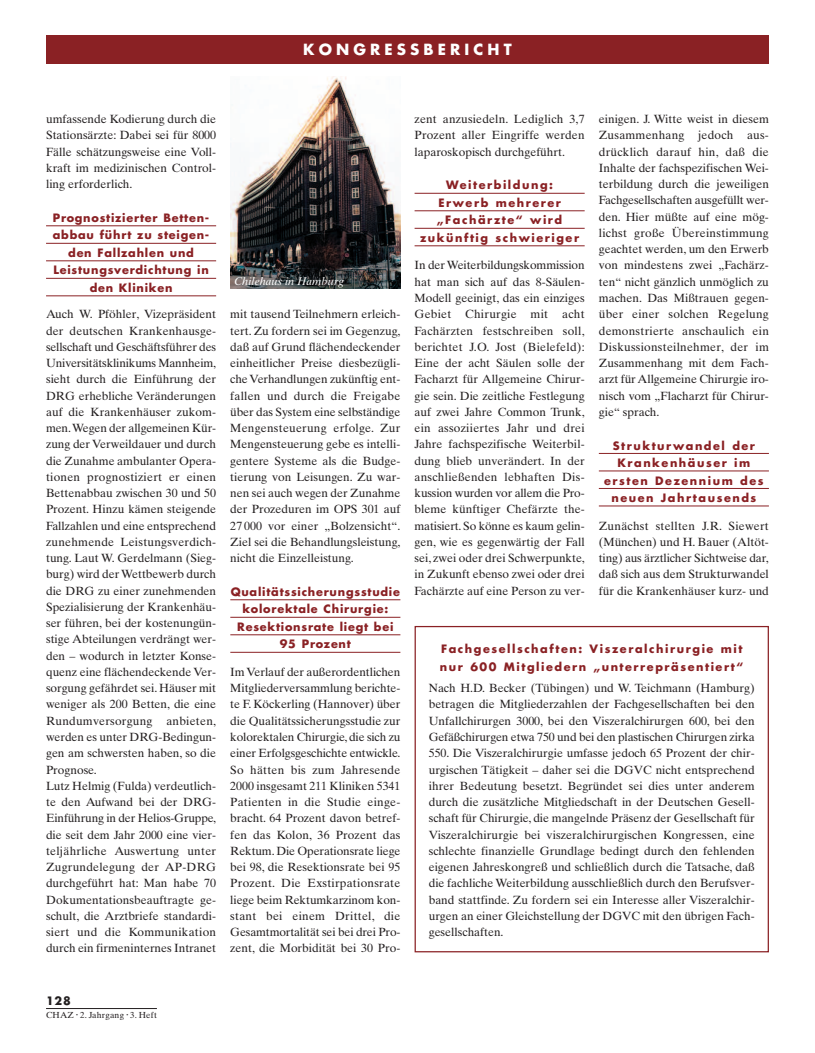
<style>
.page{position:relative;width:815px;height:1053px;background:#fff}
.page>*{position:absolute;margin:0;border:0;box-sizing:border-box;transform-origin:0 0}
.t1{font:700 15px "Futura";letter-spacing:.275em;color:#fff}
.t2{font:11.88px/16.2px "Times Ten";color:#231f20;text-align:justify}
.t3{font:700 11.25px/17.5px "Futura";letter-spacing:.135em;color:#8a2124;text-align:center}
.t4{font:700 11.25px/17.5px "Futura";letter-spacing:.07em;color:#8a2124;text-align:center}
.t5{font:italic 11.25px "Times Ten";color:#fff}
.t6{font:700 11.25px "Futura";color:#231f20}
.t7{font:8.75px "Times Ten";letter-spacing:.025em;color:#231f20}
</style>
<div class="page">
<hr style="left:46px;top:1008px;width:111px;height:1px;background:#231f20">
<div style="left:46px;top:35px;width:723px;height:29px;background:#8a2124"></div>
<hr style="left:46px;top:225px;width:170px;height:1px;background:#8a2124">
<hr style="left:46px;top:243px;width:170px;height:1px;background:#8a2124">
<hr style="left:46px;top:260px;width:170px;height:1px;background:#8a2124">
<hr style="left:46px;top:278px;width:170px;height:1px;background:#8a2124">
<hr style="left:46px;top:295px;width:170px;height:1px;background:#8a2124">
<hr style="left:230px;top:599px;width:170px;height:1px;background:#8a2124">
<hr style="left:230px;top:617px;width:170px;height:1px;background:#8a2124">
<hr style="left:230px;top:634px;width:170px;height:1px;background:#8a2124">
<hr style="left:230px;top:652px;width:170px;height:1px;background:#8a2124">
<hr style="left:415px;top:193px;width:170px;height:1px;background:#8a2124">
<hr style="left:415px;top:210px;width:170px;height:1px;background:#8a2124">
<hr style="left:415px;top:228px;width:170px;height:1px;background:#8a2124">
<hr style="left:415px;top:245px;width:170px;height:1px;background:#8a2124">
<hr style="left:599px;top:453px;width:170px;height:1px;background:#8a2124">
<hr style="left:599px;top:470px;width:170px;height:1px;background:#8a2124">
<hr style="left:599px;top:488px;width:170px;height:1px;background:#8a2124">
<hr style="left:599px;top:505px;width:170px;height:1px;background:#8a2124">
<img style="left:230px;top:76px;width:170px;height:212px">
<div style="left:415px;top:626px;width:354px;height:326px;border:1px solid #8a2124"></div>
<p class="t1" style="left:303px;top:43px;width:210px">KONGRESSBERICHT</p>
<p class="t2" style="left:46px;top:112px;width:172px">umfassende Kodierung durch die Stationsärzte: Dabei sei für 8000<br>Fälle schätzungsweise eine Voll&shy;kraft im medizinischen Control&shy;ling erforderlich.</p>
<p class="t4" style="left:53px;top:210px;width:158px">Prognostizierter Betten&shy;abbau führt zu steigen&shy;den Fallzahlen und<br>Leistungsverdichtung in den Kliniken</p>
<p class="t2" style="left:46px;top:307px;width:172px;text-align:left">Auch W. Pföhler, Vizepräsident der deutschen Krankenhausge&shy;sellschaft und Geschäftsführer des<br>Universitätsklinikums Mannheim, sieht durch die Einführung der<br>DRG erhebliche Veränderungen auf die Krankenhäuser zukom&shy;men.Wegen der allgemeinen Kür&shy;zung der Verweildauer und durch die Zunahme ambulanter Opera&shy;tionen prognostiziert er einen<br>Bettenabbau zwischen 30 und 50<br>Prozent. Hinzu kämen steigende<br>Fallzahlen und eine entsprechend zunehmende Leistungsverdich&shy;tung. Laut W. Gerdelmann (Sieg&shy;burg) wird der Wettbewerb durch die DRG zu einer zunehmenden<br>Spezialisierung der Krankenhäu&shy;ser führen, bei der kostenungün&shy;stige Abteilungen verdrängt wer&shy;den – wodurch in letzter Konse&shy;quenz eine flächendeckende Ver&shy;sorgung gefährdet sei. Häuser mit weniger als 200 Betten, die eine<br>Rundumversorgung anbieten, werden es unter DRG-Bedingun&shy;gen am schwersten haben, so die<br>Prognose.<br>Lutz Helmig (Fulda) verdeutlich&shy;te den Aufwand bei der DRG-<br>Einführung in der Helios-Gruppe, die seit dem Jahr 2000 eine vier&shy;teljährliche Auswertung unter<br>Zugrundelegung der AP-DRG durchgeführt hat: Man habe 70<br>Dokumentationsbeauftragte ge&shy;schult, die Arztbriefe standardi&shy;siert und die Kommunikation durch ein firmeninternes Intranet</p>
<p class="t2" style="left:230px;top:307px;width:172px">mit tausend Teilnehmern erleich&shy;tert. Zu fordern sei im Gegenzug, daß auf Grund flächendeckender einheitlicher Preise diesbezügli&shy;che Verhandlungen zukünftig ent&shy;fallen und durch die Freigabe über das System eine selbständige Mengensteuerung erfolge. Zur Mengensteuerung gebe es intelli&shy;gentere Systeme als die Budge&shy;tierung von Leisungen. Zu war&shy;nen sei auch wegen der Zunahme der Prozeduren im OPS 301 auf 27 000 vor einer „Bolzensicht“.<br>Ziel sei die Behandlungsleistung, nicht die Einzelleistung.</p>
<p class="t5" style="left:234px;top:276px;width:112px">Chilehaus in Hamburg</p>
<p class="t4" style="left:231px;top:584px;width:171px">Qualitätssicherungsstudie kolorektale Chirurgie:<br>Resektionsrate liegt bei<br>95 Prozent</p>
<p class="t2" style="left:230px;top:665px;width:172px">Im Verlauf der außerordentlichen Mitgliederversammlung berichte&shy;te F. Köckerling (Hannover) über die Qualitätssicherungsstudie zur kolorektalen Chirurgie, die sich zu einer Erfolgsgeschichte entwickle.<br>So hätten bis zum Jahresende 2000 insgesamt 211 Kliniken 5341<br>Patienten in die Studie einge&shy;bracht. 64 Prozent davon betref&shy;fen das Kolon, 36 Prozent das Rektum. Die Operationsrate liege bei 98, die Resektionsrate bei 95<br>Prozent. Die Exstirpationsrate liege beim Rektumkarzinom kon&shy;stant bei einem Drittel, die Gesamtmortalität sei bei drei Pro&shy;zent, die Morbidität bei 30 Pro-</p>
<p class="t2" style="left:415px;top:112px;width:172px">zent anzusiedeln. Lediglich 3,7<br>Prozent aller Eingriffe werden laparoskopisch durchgeführt.</p>
<p class="t3" style="left:420px;top:177px;width:160px">Weiterbildung:<br>Erwerb mehrerer „Fachärzte“ wird zukünftig schwieriger</p>
<p class="t2" style="left:415px;top:258px;width:172px">In der Weiterbildungskommission hat man sich auf das 8-Säulen-Modell geeinigt, das ein einziges Gebiet Chirurgie mit acht Fachärzten festschreiben soll, berichtet J.O. Jost (Bielefeld):<br>Eine der acht Säulen solle der Facharzt für Allgemeine Chirur&shy;gie sein. Die zeitliche Festlegung auf zwei Jahre Common Trunk, ein assoziiertes Jahr und drei Jahre fachspezifische Weiterbil&shy;dung blieb unverändert. In der anschließenden lebhaften Dis&shy;kussion wurden vor allem die Pro&shy;bleme künftiger Chefärzte the&shy;matisiert. So könne es kaum gelin&shy;gen, wie es gegenwärtig der Fall sei, zwei oder drei Schwerpunkte, in Zukunft ebenso zwei oder drei Fachärzte auf eine Person zu ver-</p>
<p class="t2" style="left:599px;top:112px;width:172px">einigen. J. Witte weist in diesem Zusammenhang jedoch aus&shy;drücklich darauf hin, daß die Inhalte der fachspezifischen Wei&shy;terbildung durch die jeweiligen Fachgesellschaften ausgefüllt wer&shy;den. Hier müßte auf eine mög&shy;lichst große Übereinstimmung geachtet werden, um den Erwerb von mindestens zwei „Fachärz&shy;ten“ nicht gänzlich unmöglich zu machen. Das Mißtrauen gegen&shy;über einer solchen Regelung demonstrierte anschaulich ein Diskussionsteilnehmer, der im Zusammenhang mit dem Fach&shy;arzt für Allgemeine Chirurgie iro&shy;nisch vom „Flacharzt für Chirur&shy;gie“ sprach.</p>
<p class="t3" style="left:604px;top:437px;width:161px">Strukturwandel der<br>Krankenhäuser im ersten Dezennium des neuen Jahrtausends</p>
<p class="t2" style="left:599px;top:518px;width:172px">Zunächst stellten J.R. Siewert (München) und H. Bauer (Altöt&shy;ting) aus ärztlicher Sichtweise dar, daß sich aus dem Strukturwandel für die Krankenhäuser kurz- und</p>
<p class="t3" style="left:440px;top:641px;width:305px;text-align:left">Fachgesellschaften: Viszeralchirurgie mit nur 600 Mitgliedern „unterrepräsentiert“</p>
<p class="t2" style="left:429px;top:681px;width:327px">Nach H.D. Becker (Tübingen) und W. Teichmann (Hamburg) betragen die Mitgliederzahlen der Fachgesellschaften bei den Unfallchirurgen 3000, bei den Viszeralchirurgen 600, bei den Gefäßchirurgen etwa 750 und bei den plastischen Chirurgen zirka 550. Die Viszeralchirurgie umfasse jedoch 65 Prozent der chir&shy;urgischen Tätigkeit – daher sei die DGVC nicht entsprechend ihrer Bedeutung besetzt. Begründet sei dies unter anderem durch die zusätzliche Mitgliedschaft in der Deutschen Gesell&shy;schaft für Chirurgie, die mangelnde Präsenz der Gesellschaft für Viszeralchirurgie bei viszeralchirurgischen Kongressen, eine schlechte finanzielle Grundlage bedingt durch den fehlenden eigenen Jahreskongreß und schließlich durch die Tatsache, daß die fachliche Weiterbildung ausschließlich durch den Berufsver&shy;band stattfinde. Zu fordern sei ein Interesse aller Viszeralchir&shy;urgen an einer Gleichstellung der DGVC mit den übrigen Fach&shy;gesellschaften.</p>
<p class="t6" style="left:46px;top:995px;width:26px">128</p>
<p class="t7" style="left:46px;top:1011px;width:112px">CHAZ <sup>•</sup> 2. Jahrgang <sup>•</sup> 3. Heft</p>
</div>
